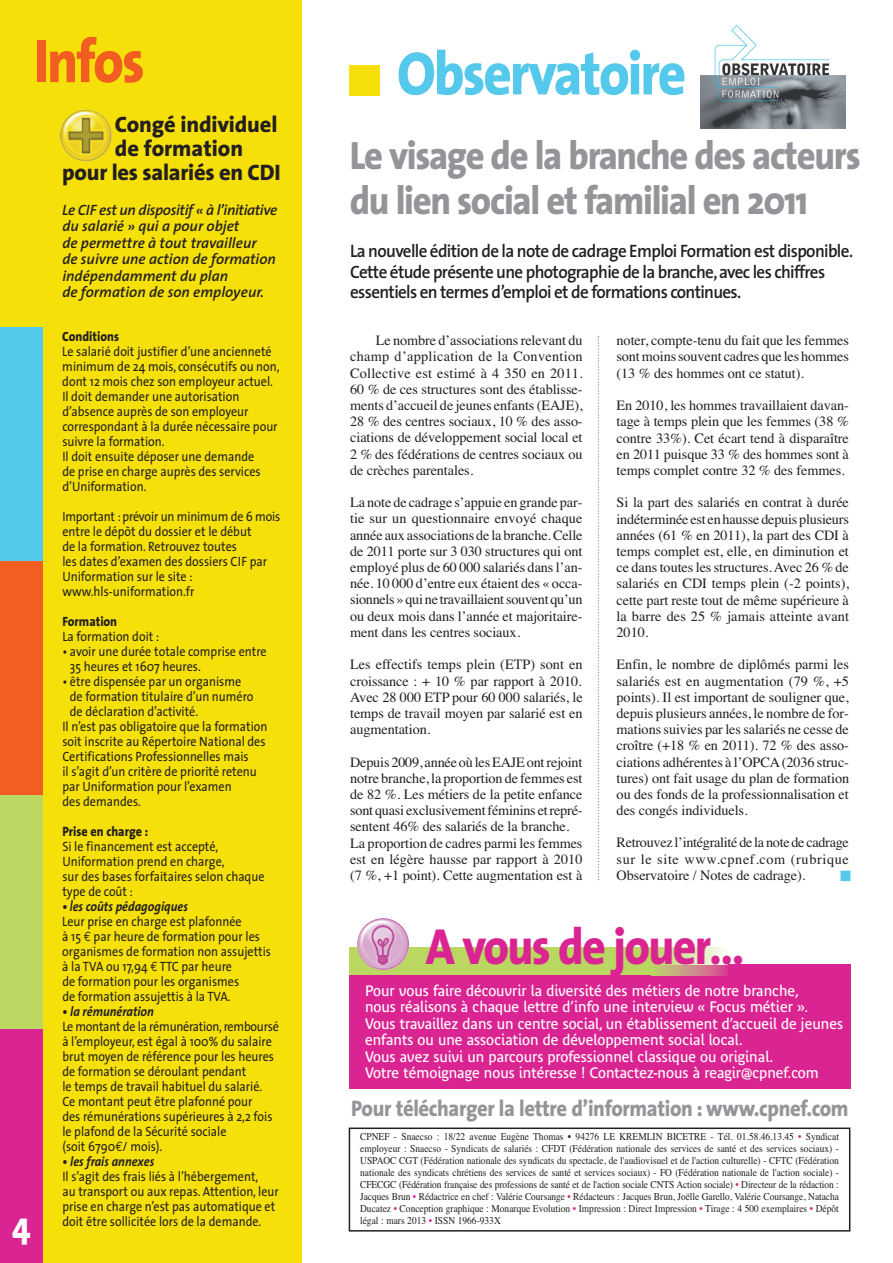
<style>
.page{position:relative;width:893px;height:1263px;background:#fff}
.page>*{position:absolute;margin:0;border:0;box-sizing:border-box;transform-origin:0 0}
.t1{font:800 61.35px "The Sans";letter-spacing:-.04em;color:#54c9eb;scale:.9 1}
.t2{font:800 61.35px "The Sans";letter-spacing:-.035em;color:#f25d21;scale:.9 1}
.t3{font:800 51px "The Sans";letter-spacing:-.035em;color:#da2492;scale:.9 1}
.t4{font:800 39.75px/45px "The Sans";letter-spacing:-.035em;color:#939598;scale:.92 1}
.t5{font:800 37.5px "The Sans";color:#fff;scale:.9 1}
.t6{font:800 22.5px "The Sans";letter-spacing:-.02em;color:#939598;scale:.92 1}
.t7{font:800 22.5px "The Sans";letter-spacing:-.005em;color:#231f20}
.t8{font:600 18px/20.2px "The Sans";letter-spacing:-.035em;color:#231f20;scale:.95 1}
.t9{font:15px/16.5px "Bienvenue";color:#fff}
.t10{font:italic 600 15px/16.5px "The Sans";color:#231f20}
.t11{font:14.25px/16.2px "Times";letter-spacing:-.005em;color:#231f20;text-align:justify}
.t12{font:13.5px/15px "The Sans";color:#231f20;scale:.9 1}
.t13{font:10.5px/12px "Times";color:#231f20;text-align:justify;scale:.9 1}
.s1{font-weight:800}
.s2{font-weight:700;font-style:italic}
.s3{font-weight:700;font-style:italic;font-size:15px}
.s4{font-family:"Euro Mono"}
.s5{color:#da2492}
</style>
<div class="page">
<div style="left:0;top:0;width:301px;height:1263px;background:#f5e009"></div>
<div style="left:0;top:327px;width:43px;height:234px;background:#54c9eb"></div>
<div style="left:0;top:561px;width:43px;height:234px;background:#f25d21"></div>
<div style="left:0;top:795px;width:43px;height:234px;background:#b9d761"></div>
<div style="left:0;top:1029px;width:43px;height:234px;background:#da2492"></div>
<svg style="left:598px;top:336px;width:1px;height:544px"></svg>
<div style="left:349px;top:65px;width:30px;height:31px;background:#f5e009"></div>
<img style="left:700px;top:26px;width:145px;height:102px">
<img style="left:60px;top:110px;width:52px;height:51px;border-radius:25px">
<div style="left:349px;top:964px;width:501px;height:124px;background:#da2492"></div>
<div style="left:349px;top:947px;width:324px;height:28px;background:#b9d761"></div>
<div style="left:652px;top:947px;width:75px;height:28px;background:linear-gradient(to right,#bdd970,#db499b)"></div>
<div style="left:652px;top:947px;width:75px;height:17px;background:linear-gradient(to right,#bad665,#f9fbf6)"></div>
<div style="left:349px;top:1127px;width:501px;height:104px;border:2px solid #231f20"></div>
<img style="left:357px;top:918px;width:52px;height:52px;border-radius:26px">
<div style="left:840px;top:871px;width:10px;height:10px;background:#54c9eb"></div>
<p class="t2" style="left:34px;top:10px;width:125px">Infos</p>
<p class="t7" style="left:115px;top:106px;width:164px">Congé individuel</p>
<p class="t7" style="left:115px;top:130px;width:130px">de formation</p>
<p class="t7" style="left:62px;top:154px;width:220px">pour les salariés en CDI</p>
<p class="t10" style="left:62px;top:201px;width:217px">Le CIF est un dispositif « à l’initiative du salarié » qui a pour objet<br>de permettre à tout travailleur<br>de suivre une action de formation indépendamment du plan<br>de formation de son employeur.</p>
<p class="t12" style="left:62px;top:328px;width:243px"><span class="s1">Conditions<br></span>Le salarié doit justifier d’une ancienneté minimum de 24 mois, consécutifs ou non, dont 12 mois chez son employeur actuel.<br>Il doit demander une autorisation d’absence auprès de son employeur correspondant à la durée nécessaire pour suivre la formation.<br>Il doit ensuite déposer une demande<br>de prise en charge auprès des services d’Uniformation.</p>
<p class="t12" style="left:62px;top:508px;width:244px">Important : prévoir un minimum de 6 mois entre le dépôt du dossier et le début<br>de la formation. Retrouvez toutes<br>les dates d’examen des dossiers CIF par Uniformation sur le site : www.hls-uniformation.fr</p>
<p class="t12" style="left:62px;top:613px;width:109px"><span class="s1">Formation<br></span>La formation doit :</p>
<p class="t12" style="left:70px;top:643px;width:220px;text-indent:-7px">• avoir une durée totale comprise entre<br>35 heures et 1607 heures.</p>
<p class="t12" style="left:62px;top:673px;width:200px">• être dispensée par un organisme</p>
<p class="t12" style="left:70px;top:688px;width:206px">de formation titulaire d’un numéro</p>
<p class="t12" style="left:70px;top:703px;width:144px">de déclaration d’activité.</p>
<p class="t12" style="left:62px;top:718px;width:229px">Il n’est pas obligatoire que la formation</p>
<p class="t12" style="left:62px;top:733px;width:227px">soit inscrite au Répertoire National des</p>
<p class="t12" style="left:62px;top:748px;width:209px">Certifications Professionnelles mais</p>
<p class="t12" style="left:62px;top:763px;width:218px">il s’agit d’un critère de priorité retenu</p>
<p class="t12" style="left:62px;top:778px;width:190px">par Uniformation pour l’examen</p>
<p class="t12" style="left:62px;top:793px;width:89px">des demandes.</p>
<p class="t12" style="left:62px;top:823px;width:226px"><span class="s1">Prise en charge :<br></span>Si le financement est accepté,<br>Uniformation prend en charge,<br>sur des bases forfaitaires selon chaque type de coût :</p>
<p class="t12" style="left:62px;top:898px;width:233px"><span class="s2">•</span> <span class="s3">l</span><span class="s2">es coûts pédagogiques<br></span>Leur prise en charge est plafonnée<br>à 15 <span class="s4">€</span> par heure de formation pour les organismes de formation non assujettis à la TVA ou 17,94 <span class="s4">€</span> TTC par heure<br>de formation pour les organismes<br>de formation assujettis à la TVA.</p>
<p class="t12" style="left:62px;top:1003px;width:242px"><span class="s2">• la rémunération<br></span>Le montant de la rémunération, remboursé à l’employeur, est égal à 100% du salaire brut moyen de référence pour les heures de formation se déroulant pendant<br>le temps de travail habituel du salarié.<br>Ce montant peut être plafonné pour<br>des rémunérations supérieures à 2,2 fois le plafond de la Sécurité sociale<br>(soit 6790<span class="s4">€</span>/ mois).</p>
<p class="t12" style="left:62px;top:1153px;width:242px"><span class="s2">• les frais annexes<br></span>Il s’agit des frais liés à l’hébergement,<br>au transport ou aux repas. Attention, leur prise en charge n’est pas automatique et doit être sollicitée lors de la demande.</p>
<p class="t5" style="left:12px;top:1194px;width:23px">4</p>
<p class="t1" style="left:397px;top:22px;width:323px">Observatoire</p>
<p class="t4" style="left:350px;top:133px;width:557px">Le visage de la branche des acteurs du lien social et familial en 2011</p>
<p class="t8" style="left:350px;top:241px;width:531px">La nouvelle édition de la note de cadrage Emploi Formation est disponible.<br>Cette étude présente une photographie de la branche, avec les chiffres essentiels en termes d’emploi et de formations continues.</p>
<p class="t11" style="left:350px;top:331px;width:234px;text-indent:26px">Le nombre d’associations relevant du champ d’application de la Convention Collective est estimé à 4 350 en 2011.<br>60 % de ces structures sont des établisse&shy;ments d’accueil de jeunes enfants (EAJE), 28 % des centres sociaux, 10 % des asso&shy;ciations de développement social local et 2 % des fédérations de centres sociaux ou de crèches parentales.</p>
<p class="t11" style="left:350px;top:493px;width:234px">La note de cadrage s’appuie en grande par&shy;tie sur un questionnaire envoyé chaque année aux associations de la branche. Celle de 2011 porte sur 3 030 structures qui ont employé plus de 60 000 salariés dans l’an&shy;née. 10 000 d’entre eux étaient des « occa&shy;sionnels »qui ne travaillaient souvent qu’un ou deux mois dans l’année et majoritaire&shy;ment dans les centres sociaux.</p>
<p class="t11" style="left:350px;top:655px;width:234px">Les effectifs temps plein (ETP) sont en croissance : + 10 % par rapport à 2010.<br>Avec 28 000 ETP pour 60 000 salariés, le temps de travail moyen par salarié est en augmentation.</p>
<p class="t11" style="left:350px;top:752px;width:234px;text-align:left">Depuis 2009, année où les EAJE ont rejoint notre branche, la proportion de femmes est de 82 %. Les métiers de la petite enfance sont quasi exclusivement féminins et repré&shy;sentent 46% des salariés de la branche.<br>La proportion de cadres parmi les femmes est en légère hausse par rapport à 2010 (7 %, +1 point). Cette augmentation est à</p>
<p class="t11" style="left:617px;top:331px;width:234px">noter, compte-tenu du fait que les femmes sont moins souvent cadres que les hommes (13 % des hommes ont ce statut).</p>
<p class="t11" style="left:617px;top:396px;width:234px">En 2010, les hommes travaillaient davan&shy;tage à temps plein que les femmes (38 % contre 33%). Cet écart tend à disparaître en 2011 puisque 33 % des hommes sont à temps complet contre 32 % des femmes.</p>
<p class="t11" style="left:617px;top:493px;width:234px">Si la part des salariés en contrat à durée indéterminée est en hausse depuis plusieurs années (61 % en 2011), la part des CDI à temps complet est, elle, en diminution et ce dans toutes les structures. Avec 26 % de salariés en CDI temps plein (-2 points), cette part reste tout de même supérieure à la barre des 25 % jamais atteinte avant 2010.</p>
<p class="t11" style="left:617px;top:655px;width:234px">Enfin, le nombre de diplômés parmi les salariés est en augmentation (79 %, +5 points). Il est important de souligner que, depuis plusieurs années, le nombre de for&shy;mations suivies par les salariés ne cesse de croître (+18 % en 2011). 72 % des asso&shy;ciations adhérentes à l’OPCA (2036 struc&shy;tures) ont fait usage du plan de formation ou des fonds de la professionnalisation et des congés individuels.</p>
<p class="t11" style="left:617px;top:833px;width:234px">Retrouvez l’intégralité de la note de cadrage sur le site www.cpnef.com (rubrique Observatoire / Notes de cadrage).</p>
<p class="t3" style="left:426px;top:903px;width:356px">A vous de jouer…</p>
<p class="t9" style="left:365px;top:982px;width:480px">Pour vous faire découvrir la diversité des métiers de notre branche,<br>nous réalisons à chaque lettre d’info une interview « Focus métier ».<br>Vous travaillez dans un centre social, un établissement d’accueil de jeunes enfants ou une association de développement social local.<br>Vous avez suivi un parcours professionnel classique ou original.<br>Votre témoignage nous intéresse ! Contactez-nous à reagir@cpnef.com</p>
<p class="t6" style="left:351px;top:1089px;width:542px">Pour télécharger la lettre d’information : www.cpnef.com</p>
<p class="t13" style="left:360px;top:1129px;width:533px">CPNEF - Snaecso : 18/22 avenue Eugène Thomas • 94276 LE KREMLIN BICETRE - Tél. 01.58.46.13.45 <span class="s5">•</span> Syndicat employeur : Snaecso - Syndicats de salariés : CFDT (Fédération nationale des services de santé et des services sociaux) - USPAOC CGT (Fédération nationale des syndicats du spectacle, de l'audiovisuel et de l'action culturelle) - CFTC (Fédération nationale des syndicats chrétiens des services de santé et services sociaux) - FO (Fédération nationale de l'action sociale) - CFECGC (Fédération française des professions de santé et de l'action sociale CNTS Action sociale) <span class="s5">•</span> Directeur de la rédaction :<br>Jacques Brun <span class="s5">•</span> Rédactrice en chef : Valérie Coursange <span class="s5">•</span> Rédacteurs : Jacques Brun, Joëlle Garello, Valérie Coursange, Natacha Ducatez <span class="s5">•</span> Conception graphique : Monarque Evolution <span class="s5">•</span> Impression : Direct Impression <span class="s5">•</span> Tirage : 4 500 exemplaires <span class="s5">•</span> Dépôt légal : mars 2013 <span class="s5">•</span> ISSN 1966-933X</p>
</div>
